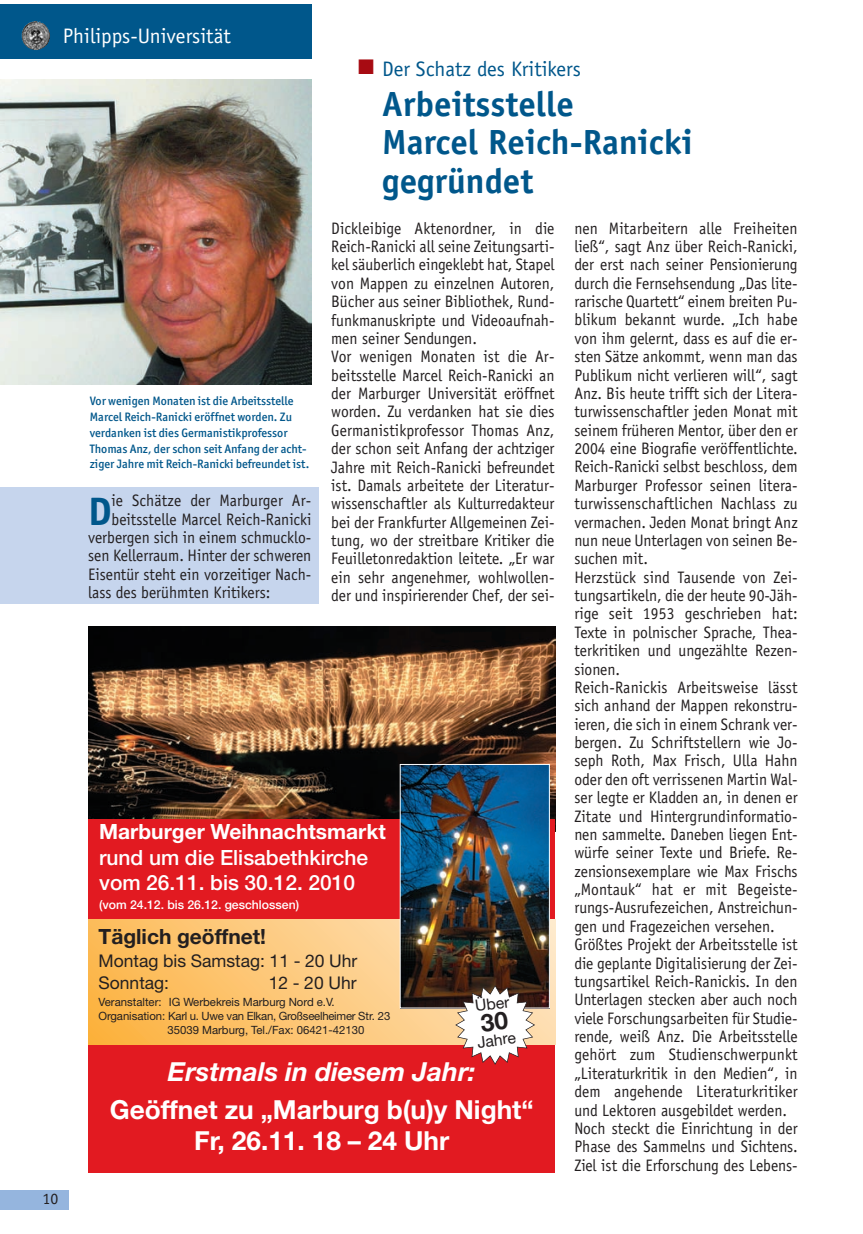
<style>
.page{position:relative;width:863px;height:1234px;background:#fff}
.page>*{position:absolute;margin:0;border:0;box-sizing:border-box;transform-origin:0 0}
.t1{font:700 39.73px "Officina Sans";color:#00578b}
.t2{font:700 35px/38.5px "Officina Sans";color:#00578b}
.t3{font:700 26.25px/37.4px "Helvetica Neue";color:#fff;text-align:center}
.t4{font:500 21px/25.2px "Helvetica Neue";color:#fff}
.t5{font:21px "Officina Sans";color:#00578b}
.t6{font:21px "Officina Sans";color:#fff}
.t7{font:700 21px "Helvetica Neue";color:#231f20}
.t8{font:21px "Zapf Dingbats";color:#a70b12}
.t9{font:17.5px/22.2px "Helvetica Neue";color:#231f20}
.t10{font:16.62px/18.4px "Officina Sans";color:#231f20;scale:.94 1}
.t11{font:15.75px "Helvetica Neue";color:#231f20}
.t12{font:15.75px "Officina Sans";color:#231f20}
.t13{font:500 12.25px/15.8px "Officina San ITC";color:#00578b}
.t14{font:500 12.25px "Helvetica Neue";color:#fff}
.t15{font:11.38px "Helvetica Neue";letter-spacing:-.005em;color:#231f20}
.s1{font-weight:700}
.s2{font-style:italic}
</style>
<div class="page">
<div style="left:0;top:487px;width:318px;height:117px;background:#c6d5ed"></div>
<img style="left:0;top:79px;width:311px;height:305px">
<div style="left:0;top:1189px;width:68px;height:20px;background:#95b5de"></div>
<div style="left:0;top:4px;width:312px;height:54px;background:#00578b"></div>
<img style="left:22px;top:21px;width:28px;height:29px">
<div style="left:89px;top:1019px;width:466px;height:154px;background:#e21a21"></div>
<img style="left:89px;top:626px;width:466px;height:193px">
<div style="left:89px;top:819px;width:466px;height:101px;background:#e21a21"></div>
<svg style="left:89px;top:919px;width:466px;height:125px;background:#fcc674"></svg>
<img style="left:402px;top:766px;width:146px;height:240px">
<div style="left:400px;top:764px;width:150px;height:244px;border:1px solid #fff"></div>
<svg style="left:455px;top:985px;width:80px;height:80px"></svg>
<p class="t6" style="left:63px;top:28px;width:169px">Philipps-Universität</p>
<p class="t8" style="left:358px;top:57px;width:17px">■</p>
<p class="t5" style="left:382px;top:61px;width:200px">Der Schatz des Kritikers</p>
<p class="t2" style="left:382px;top:87px;width:312px">Arbeitsstelle<br>Marcel Reich-Ranicki gegründet</p>
<p class="t12" style="left:43px;top:1192px;width:17px">10</p>
<p class="t10" style="left:331px;top:220px;width:239px">Dickleibige Aktenordner, in die Reich-Ranicki all seine Zeitungsarti&shy;kel säuberlich eingeklebt hat, Stapel von Mappen zu einzelnen Autoren, Bücher aus seiner Bibliothek, Rund&shy;funkmanuskripte und Videoaufnah&shy;men seiner Sendungen.<br>Vor wenigen Monaten ist die Ar&shy;beitsstelle Marcel Reich-Ranicki an der Marburger Universität eröffnet worden. Zu verdanken hat sie dies Germanistikprofessor Thomas Anz, der schon seit Anfang der achtziger Jahre mit Reich-Ranicki befreundet ist. Damals arbeitete der Literatur&shy;wissenschaftler als Kulturredakteur bei der Frankfurter Allgemeinen Zei&shy;tung, wo der streitbare Kritiker die Feuilletonredaktion leitete. „Er war ein sehr angenehmer, wohlwollen&shy;der und inspirierender Chef, der sei-</p>
<p class="t10" style="left:574px;top:220px;width:239px">nen Mitarbeitern alle Freiheiten ließ“, sagt Anz über Reich-Ranicki, der erst nach seiner Pensionierung durch die Fernsehsendung „Das lite&shy;rarische Quartett“ einem breiten Pu&shy;blikum bekannt wurde. „Ich habe von ihm gelernt, dass es auf die er&shy;sten Sätze ankommt, wenn man das Publikum nicht verlieren will“, sagt Anz. Bis heute trifft sich der Litera&shy;turwissenschaftler jeden Monat mit seinem früheren Mentor, über den er 2004 eine Biografie veröffentlichte.<br>Reich-Ranicki selbst beschloss, dem Marburger Professor seinen litera&shy;turwissenschaftlichen Nachlass zu vermachen. Jeden Monat bringt Anz nun neue Unterlagen von seinen Be&shy;suchen mit.<br>Herzstück sind Tausende von Zei&shy;tungsartikeln, die der heute 90-Jäh&shy;rige seit 1953 geschrieben hat:<br>Texte in polnischer Sprache, Thea&shy;terkritiken und ungezählte Rezen&shy;sionen.<br>Reich-Ranickis Arbeitsweise lässt sich anhand der Mappen rekonstru&shy;ieren, die sich in einem Schrank ver&shy;bergen. Zu Schriftstellern wie Jo&shy;seph Roth, Max Frisch, Ulla Hahn oder den oft verrissenen Martin Wal&shy;ser legte er Kladden an, in denen er Zitate und Hintergrundinformatio&shy;nen sammelte. Daneben liegen Ent&shy;würfe seiner Texte und Briefe. Re&shy;zensionsexemplare wie Max Frischs „Montauk“ hat er mit Begeiste&shy;rungs-Ausrufezeichen, Anstreichun&shy;gen und Fragezeichen versehen.<br>Größtes Projekt der Arbeitsstelle ist die geplante Digitalisierung der Zei&shy;tungsartikel Reich-Ranickis. In den Unterlagen stecken aber auch noch viele Forschungsarbeiten für Studie&shy;rende, weiß Anz. Die Arbeitsstelle gehört zum Studienschwerpunkt „Literaturkritik in den Medien“, in dem angehende Literaturkritiker und Lektoren ausgebildet werden.<br>Noch steckt die Einrichtung in der Phase des Sammelns und Sichtens.<br>Ziel ist die Erforschung des Lebens-</p>
<p class="t13" style="left:90px;top:394px;width:221px">Vor wenigen Monaten ist die Arbeitsstelle Marcel Reich-Ranicki eröffnet worden. Zu verdanken ist dies Germanistikprofessor Thomas Anz, der schon seit Anfang der acht&shy;ziger Jahre mit Reich-Ranicki befreundet ist.</p>
<p class="t1" style="left:88px;top:496px;width:25px">D</p>
<p class="t10" style="left:112px;top:493px;width:214px">ie Schätze der Marburger Ar-</p>
<p class="t10" style="left:112px;top:511px;width:214px">beitsstelle Marcel Reich-Ranicki</p>
<p class="t10" style="left:88px;top:529px;width:239px">verbergen sich in einem schmucklo-</p>
<p class="t10" style="left:88px;top:548px;width:239px">sen Kellerraum. Hinter der schweren</p>
<p class="t10" style="left:88px;top:566px;width:239px">Eisentür steht ein vorzeitiger Nach-</p>
<p class="t10" style="left:88px;top:584px;width:195px">lass des berühmten Kritikers:</p>
<p class="t4" style="left:99px;top:821px;width:288px"><span class="s1">Marburger Weihnachtsmarkt </span>rund um die Elisabethkirche vom 26.11. bis 30.12. 2010</p>
<p class="t14" style="left:99px;top:900px;width:201px">(vom 24.12. bis 26.12. geschlossen)</p>
<p class="t7" style="left:98px;top:929px;width:169px">Täglich geöffnet!</p>
<p class="t9" style="left:98px;top:951px;width:260px">Montag bis Samstag: 11 - 20 Uhr<br>Sonntag:</p>
<p class="t9" style="left:269px;top:973px;width:89px">12 - 20 Uhr</p>
<p class="t15" style="left:98px;top:998px;width:238px">Veranstalter: IG Werbekreis Marburg Nord e.V.</p>
<p class="t15" style="left:98px;top:1012px;width:293px">Organisation: Karl u. Uwe van Elkan, Großseelheimer Str. 23</p>
<p class="t15" style="left:167px;top:1025px;width:198px">35039 Marburg, Tel./Fax: 06421-42130</p>
<p class="t11" style="left:474px;top:1000px;width:36px;rotate:-7deg">Über</p>
<p class="t11" style="left:477px;top:1036px;width:40px;rotate:-7deg">Jahre</p>
<p class="t3" style="left:110px;top:1055px;width:425px"><span class="s2">Erstmals in diesem Jahr:<br></span>Geöffnet zu „Marburg b(u)y Night“</p>
<p class="t3" style="left:194px;top:1124px;width:256px">Fr, 26.11. 18 – 24 Uhr</p>
</div>
